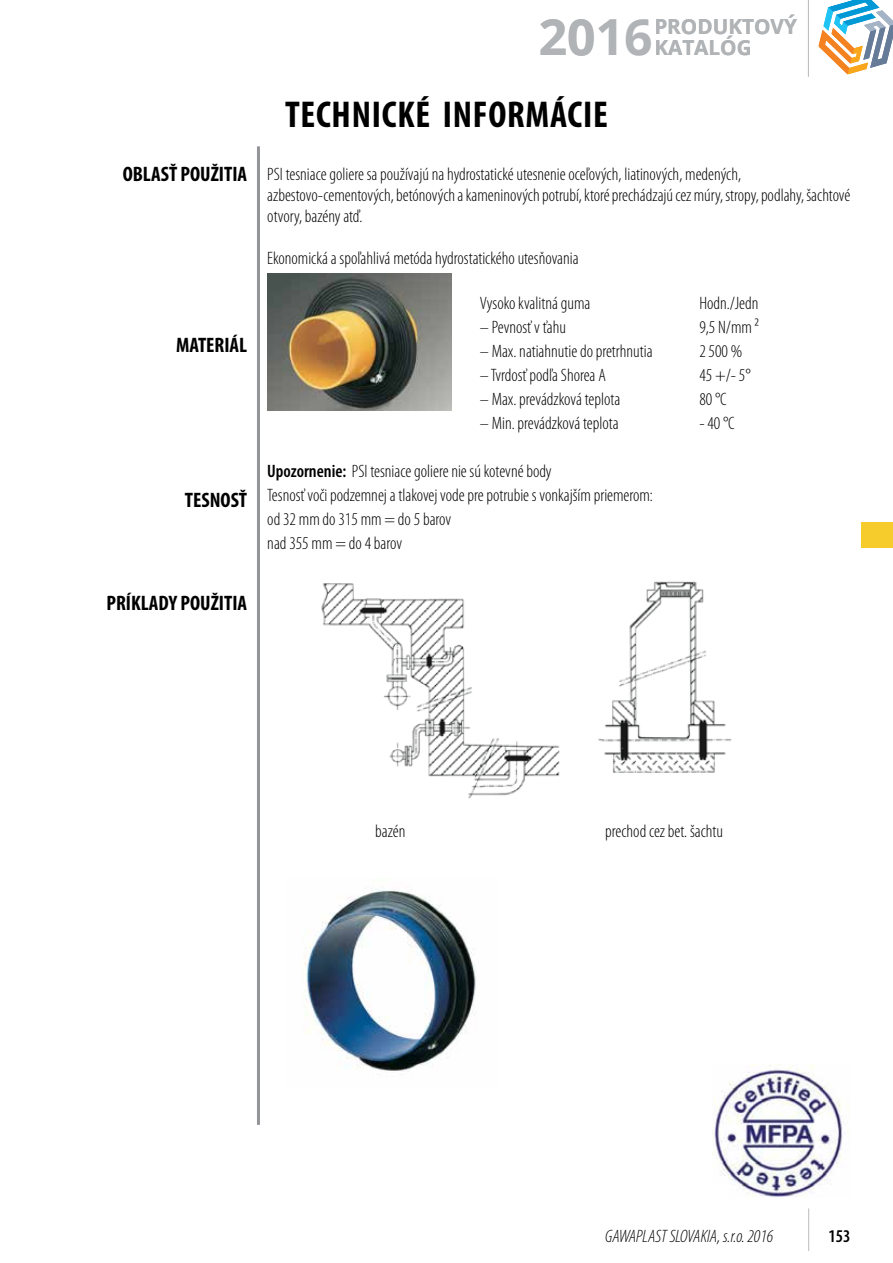
<style>
.page{position:relative;width:893px;height:1263px;background:#fff}
.page>*{position:absolute;margin:0;border:0;box-sizing:border-box;transform-origin:0 0}
.t1{font:700 49.8px "Open Sans";color:#b1b4b6}
.t2{font:700 condensed 37.5px "Myriad Pro";letter-spacing:.02em;color:#000}
.t3{font:700 condensed 21px "Myriad Pro";color:#000}
.t4{font:700 20.7px/20.7px "Open Sans";color:#b1b4b6}
.t5{font:300 condensed 18px/24px "Myriad Pro";color:#000}
.t6{font:italic 300 condensed 18px "Myriad Pro";color:#000}
.t7{font:600 condensed 18px "Myriad Pro";color:#000}
.s1{font-weight:600}
</style>
<div class="page">
<hr style="left:808px;top:1208px;width:1px;height:43px;background:#bcbec0">
<svg style="left:818px;top:0;width:75px;height:74px"></svg>
<hr style="left:808px;top:0;width:1px;height:77px;background:#bcbec0">
<hr style="left:257px;top:146px;width:3px;height:979px;background:#939598">
<img style="left:267px;top:273px;width:185px;height:138px">
<img style="left:714px;top:1065px;width:135px;height:133px">
<div style="left:694px;top:1184px;width:36px;height:24px;background:#fff"></div>
<img style="left:321px;top:581px;width:411px;height:218px">
<div style="left:307px;top:779px;width:69px;height:32px;background:#fff"></div>
<div style="left:590px;top:780px;width:170px;height:41px;background:#fff"></div>
<img style="left:304px;top:888px;width:172px;height:187px">
<div style="left:861px;top:522px;width:32px;height:25px;background:#f6cb2c"></div>
<p class="t3" style="left:123px;top:161px;width:126px">OBLASŤ POUŽITIA</p>
<p class="t3" style="left:176px;top:332px;width:73px">MATERIÁL</p>
<p class="t3" style="left:185px;top:487px;width:64px">TESNOSŤ</p>
<p class="t3" style="left:106px;top:590px;width:142px">PRÍKLADY POUŽITIA</p>
<p class="t4" style="left:654px;top:15px;width:144px">PRODUKTOVÝ<br>KATALÓG</p>
<h1 class="t1" style="left:539px;top:1px;width:115px">2016</h1>
<h2 class="t2" style="left:285px;top:91px;width:324px">TECHNICKÉ INFORMÁCIE</h2>
<p class="t5" style="left:267px;top:163px;width:585px;line-height:21px">PSI tesniace goliere sa používajú na hydrostatické utesnenie oceľových, liatinových, medených, azbestovo-cementových, betónových a kameninových potrubí, ktoré prechádzajú cez múry, stropy, podlahy, šachtové otvory, bazény atď.</p>
<p class="t5" style="left:267px;top:246px;width:313px">Ekonomická a spoľahlivá metóda hydrostatického utesňovania</p>
<p class="t5" style="left:480px;top:291px;width:112px">Vysoko kvalitná guma</p>
<p class="t5" style="left:699px;top:291px;width:61px">Hodn./Jedn</p>
<p class="t5" style="left:480px;top:315px;width:88px">– Pevnosť v ťahu</p>
<p class="t5" style="left:699px;top:315px;width:61px">9,5 N/mm ²</p>
<p class="t5" style="left:480px;top:339px;width:174px">– Max. natiahnutie do pretrhnutia</p>
<p class="t5" style="left:699px;top:339px;width:44px">2 500 %</p>
<p class="t5" style="left:480px;top:363px;width:127px">– Tvrdosť podľa Shorea A</p>
<p class="t5" style="left:699px;top:363px;width:53px">45 +/- 5°</p>
<p class="t5" style="left:480px;top:387px;width:142px">– Max. prevádzková teplota</p>
<p class="t5" style="left:699px;top:387px;width:29px">80 °C</p>
<p class="t5" style="left:480px;top:411px;width:140px">– Min. prevádzková teplota</p>
<p class="t5" style="left:699px;top:411px;width:37px">- 40 °C</p>
<p class="t5" style="left:267px;top:459px;width:387px"><span class="s1">Upozornenie:</span> PSI tesniace goliere nie sú kotevné body<br>Tesnosť voči podzemnej a tlakovej vode pre potrubie s vonkajším priemerom: od 32 mm do 315 mm = do 5 barov<br>nad 355 mm = do 4 barov</p>
<p class="t5" style="left:375px;top:819px;width:32px">bazén</p>
<p class="t5" style="left:605px;top:819px;width:119px">prechod cez bet. šachtu</p>
<p class="t6" style="left:605px;top:1225px;width:170px">GAWAPLAST SLOVAKIA, s.r.o. 2016</p>
<p class="t7" style="left:828px;top:1225px;width:24px">153</p>
</div>
